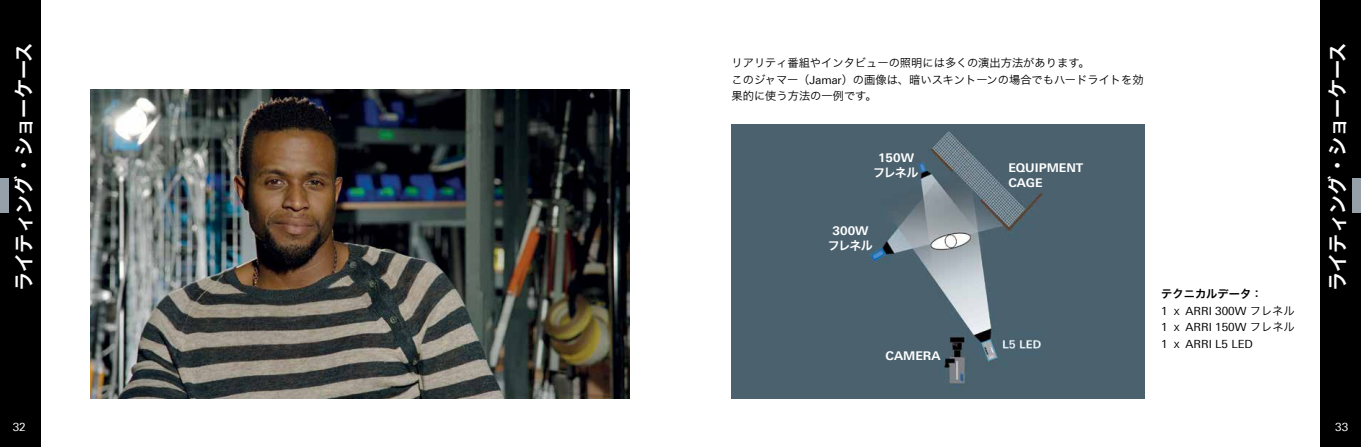
<style>
.page{position:relative;width:1361px;height:447px;background:#fff}
.page>*{position:absolute;margin:0;border:0;box-sizing:border-box;transform-origin:0 0}
.t1{font:20.25px "Hira Kaku Pro N W6";color:#fff;scale:.95 1}
.t2{font:700 12px/15px "Linotype Univers 630";color:#fff}
.t3{font:12px "Hira Kaku Pro N W6";letter-spacing:-.075em;color:#fff}
.t4{font:11.25px/16.5px "Hira Kaku Pro N W3";color:#000}
.t5{font:11.25px/16.5px "Linotype Univers 430";color:#000;text-align:justify}
.t6{font:11.25px "Hira Kaku Pro N W6";color:#000}
.t7{font:11.25px "Linotype Univers 430";color:#fff}
.s1{font-family:"Linotype Univers 430"}
.s2{font-family:"Hira Kaku Pro N W3"}
</style>
<div class="page">
<div style="left:1320px;top:0;width:41px;height:446px;background:#000"></div>
<div style="left:0;top:0;width:40px;height:446px;background:#000"></div>
<div style="left:1352px;top:179px;width:9px;height:34px;background:#95a0a9"></div>
<div style="left:0;top:179px;width:9px;height:34px;background:#95a0a9"></div>
<img style="left:91px;top:90px;width:538px;height:308px">
<img style="left:731px;top:125px;width:413px;height:273px">
<h1 class="t1" style="left:5px;top:291px;width:263px;rotate:-90deg">ライティング・ショーケース</h1>
<h1 class="t1" style="left:1319px;top:291px;width:263px;rotate:-90deg">ライティング・ショーケース</h1>
<p class="t4" style="left:731px;top:54px;width:414px">リアリティ番組やインタビューの照明には多くの演出方法があります。<br>このジャマー（<span class="s1">Jamar</span>）の画像は、暗いスキントーンの場合でもハードライトを効果的に使う方法の一例です。</p>
<p class="t2" style="left:878px;top:150px;width:37px">150W</p>
<p class="t3" style="left:873px;top:162px;width:47px">フレネル</p>
<p class="t2" style="left:1008px;top:159px;width:76px">EQUIPMENT<br>CAGE</p>
<p class="t2" style="left:832px;top:223px;width:37px">300W</p>
<p class="t3" style="left:828px;top:234px;width:47px">フレネル</p>
<p class="t6" style="left:1161px;top:284px;width:103px">テクニカルデータ：</p>
<p class="t5" style="left:1161px;top:302px;width:135px">1 <span class="s2">ｘ</span> ARRI 300W <span class="s2">フレネル</span>1 <span class="s2">ｘ</span> ARRI 150W <span class="s2">フレネル</span>1 <span class="s2">ｘ</span> ARRI L5 LED</p>
<p class="t2" style="left:885px;top:348px;width:56px">CAMERA</p>
<p class="t7" style="left:13px;top:420px;width:15px">32</p>
<p class="t7" style="left:1335px;top:420px;width:15px">33</p>
</div>
